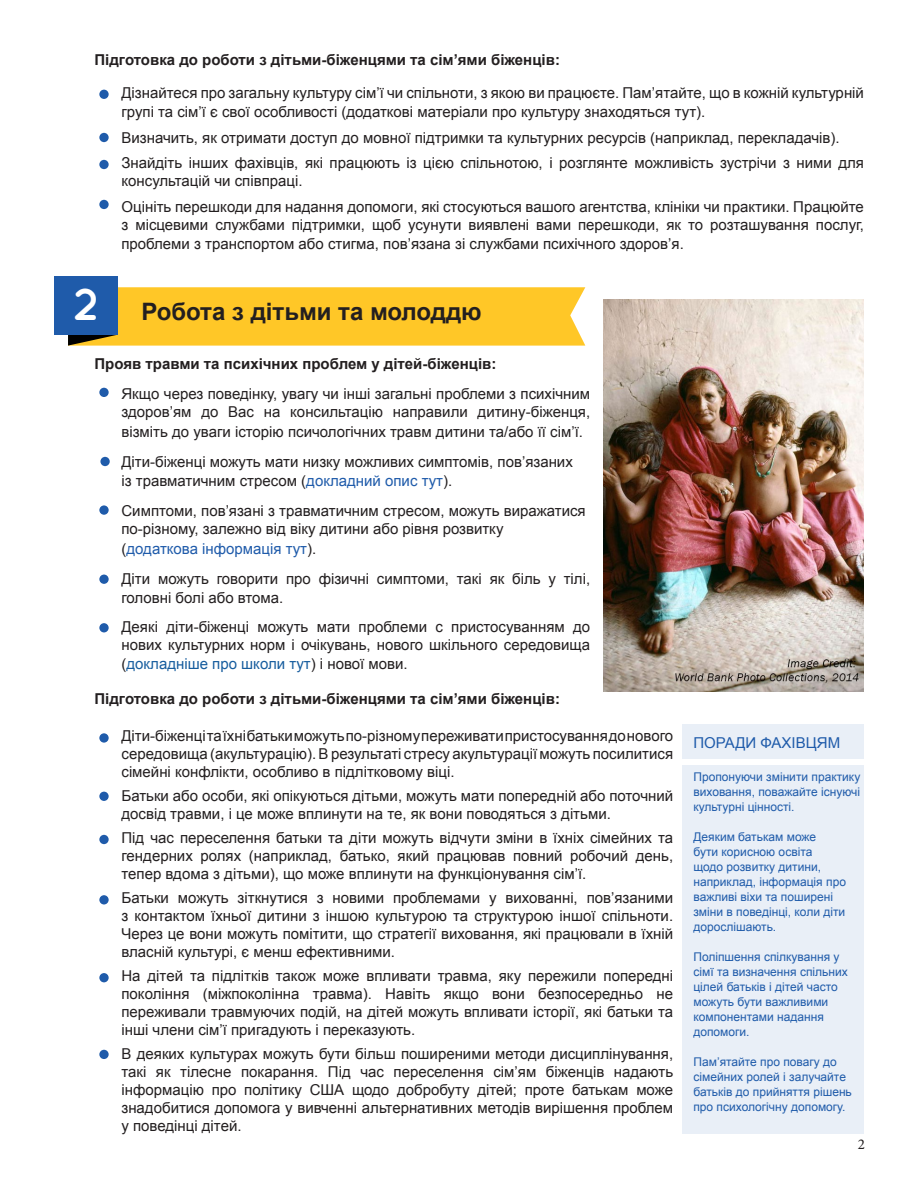
<style>
.page{position:relative;width:918px;height:1188px;background:#fff}
.page>*{position:absolute;margin:0;border:0;box-sizing:border-box;transform-origin:0 0}
.t1{font:700 45px "Quicksand";color:#fff}
.t2{font:700 24px "Arial";color:#231f20}
.t3{font:15px/18px "Arial";color:#231f20}
.t4{font:700 15px "Arial";color:#231f20}
.t5{font:15px "Arial";color:#1f5baa}
.t6{font:15px "Arial";color:#175d9e}
.t7{font:15px "Minion Pro";color:#231f20}
.t8{font:12px/15px "Arial";color:#1f5baa}
.s1{color:#1f5baa}
.s2{color:#231f20}
</style>
<div class="page">
<div style="left:68px;top:287px;width:517px;height:59px;background:#ffc727"></div>
<div style="left:54px;top:276px;width:64px;height:59px;background:#1f5baa"></div>
<div style="left:99px;top:90px;width:10px;height:9px;background:#1f5baa;border-radius:50%"></div>
<div style="left:99px;top:133px;width:10px;height:9px;background:#1f5baa;border-radius:50%"></div>
<div style="left:99px;top:200px;width:10px;height:9px;background:#1f5baa;border-radius:50%"></div>
<div style="left:99px;top:160px;width:10px;height:9px;background:#1f5baa;border-radius:50%"></div>
<div style="left:99px;top:388px;width:10px;height:9px;background:#1f5baa;border-radius:50%"></div>
<div style="left:100px;top:457px;width:10px;height:9px;background:#1f5baa;border-radius:50%"></div>
<svg style="left:99px;top:505px;width:10px;height:10px"></svg>
<div style="left:99px;top:575px;width:10px;height:9px;background:#1f5baa;border-radius:50%"></div>
<div style="left:99px;top:623px;width:10px;height:9px;background:#1f5baa;border-radius:50%"></div>
<svg style="left:99px;top:733px;width:10px;height:10px"></svg>
<div style="left:99px;top:792px;width:10px;height:9px;background:#1f5baa;border-radius:50%"></div>
<div style="left:99px;top:835px;width:10px;height:9px;background:#1f5baa;border-radius:50%"></div>
<svg style="left:99px;top:895px;width:10px;height:10px"></svg>
<div style="left:99px;top:973px;width:10px;height:9px;background:#1f5baa;border-radius:50%"></div>
<div style="left:99px;top:1050px;width:10px;height:9px;background:#1f5baa;border-radius:50%"></div>
<img style="left:604px;top:299px;width:260px;height:392px">
<div style="left:683px;top:725px;width:181px;height:34px;background:#e9eff7"></div>
<div style="left:683px;top:766px;width:181px;height:368px;background:#e9eff7"></div>
<p class="t4" style="left:94px;top:50px;width:467px">Підготовка до роботи з дітьми-біженцями та сім’ями біженців:</p>
<p class="t3" style="left:122px;top:83px;width:744px;line-height:19.5px">Дізнайтеся про загальну культуру сім’ї чи спільноти, з якою ви працюєте. Пам’ятайте, що в кожній культурній групі та сім’ї є свої особливості (додаткові матеріали про культуру знаходяться тут).</p>
<p class="t3" style="left:122px;top:129px;width:720px">Визначить, як отримати доступ до мовної підтримки та культурних ресурсів (наприклад, перекладачів).</p>
<p class="t3" style="left:122px;top:154px;width:744px">Знайдіть інших фахівців, які працюють із цією спільнотою, і розглянте можливість зустрічи з ними для консультацій чи співпраці.</p>
<p class="t3" style="left:122px;top:198px;width:744px">Оцініть перешкоди для надання допомоги, які стосуються вашого агентства, клініки чи практики. Працюйте з місцевими службами підтримки, щоб усунути виявлені вами перешкоди, як то розташування послуг,</p>
<p class="t3" style="left:122px;top:235px;width:564px">проблеми з транспортом або стигма, пов’язана зі службами психічного здоров’я.</p>
<p class="t1" style="left:73px;top:278px;width:28px">2</p>
<p class="t2" style="left:141px;top:296px;width:342px">Робота з дітьми та молоддю</p>
<p class="t4" style="left:94px;top:354px;width:403px">Прояв травми та психічних проблем у дітей-біженців:</p>
<p class="t3" style="left:122px;top:385px;width:470px">Якщо через поведінку, увагу чи інші загальні проблеми з психічним здоров’ям до Вас на консильтацію направили дитину-біженця,</p>
<p class="t3" style="left:122px;top:423px;width:463px">візміть до уваги історію псичологічних травм дитини та/або її сім’ї.</p>
<p class="t3" style="left:122px;top:453px;width:453px">Діти-біженці можуть мати низку можливих симптомів, пов’язаних</p>
<p class="t3" style="left:122px;top:472px;width:332px">із травматичним стресом (<span class="s1">докладний опис тут</span>).</p>
<p class="t3" style="left:122px;top:502px;width:466px">Симптоми, пов’язані з травматичним стресом, можуть виражатися</p>
<p class="t3" style="left:122px;top:520px;width:384px">по-різному, залежно від віку дитини або рівня розвитку</p>
<p class="t5" style="left:122px;top:539px;width:196px"><span class="s2">(</span>додаткова інформація тут<span class="s2">).</span></p>
<p class="t3" style="left:122px;top:569px;width:470px;line-height:19.5px">Діти можуть говорити про фізичні симптоми, такі як біль у тілі, головні болі або втома.</p>
<p class="t3" style="left:122px;top:618px;width:470px">Деякі діти-біженці можуть мати проблеми с пристосуванням до нових культурних норм і очікувань, нового шкільного середовища</p>
<p class="t6" style="left:122px;top:654px;width:288px"><span class="s2">(</span>докладніше про школи тут<span class="s2">) і нової мови.</span></p>
<p class="t4" style="left:94px;top:689px;width:467px">Підготовка до роботи з дітьми-біженцями та сім’ями біженців:</p>
<p class="t3" style="left:122px;top:727px;width:553px;text-align:justify">Діти-біженці та їхні батьки можуть по-різному переживати пристосування до нового середовища (акультурацію). В результаті стресу акультурації можуть посилитися сімейні конфлікти, особливо в підлітковому віці.</p>
<p class="t3" style="left:122px;top:787px;width:553px">Батьки або особи, які опікуються дітьми, можуть мати попередній або поточний досвід травми, і це може вплинути на те, як вони поводяться з дітьми.</p>
<p class="t3" style="left:122px;top:829px;width:553px;text-align:justify">Під час переселення батьки та діти можуть відчути зміни в їхніх сімейних та гендерних ролях (наприклад, батько, який працював повний робочий день, тепер вдома з дітьми), що може вплинути на функціонування сім’ї.</p>
<p class="t3" style="left:122px;top:889px;width:553px;text-align:justify">Батьки можуть зіткнутися з новими проблемами у вихованні, пов’язаними з контактом їхньої дитини з іншою культурою та структурою іншої спільноти.<br>Через це вони можуть помітити, що стратегії виховання, які працювали в їхній власній культурі, є менш ефективними.</p>
<p class="t3" style="left:122px;top:967px;width:553px;text-align:justify">На дітей та підлітків також може впливати травма, яку пережили попередні покоління (міжпоколінна травма). Навіть якщо вони безпосередньо не переживали травмуючих подій, на дітей можуть впливати історії, які батьки та інші члени сім’ї пригадують і переказують.</p>
<p class="t3" style="left:122px;top:1045px;width:553px;text-align:justify">В деяких культурах можуть бути більш поширеними методи дисциплінування, такі як тілесне покарання. Під час переселення сім’ям біженців надають інформацію про політику США щодо добробуту дітей; проте батькам може знадобитися допомога у вивченні альтернативних методів вирішення проблем у поведінці дітей.</p>
<p class="t5" style="left:693px;top:733px;width:148px">ПОРАДИ ФАХІВЦЯМ</p>
<p class="t8" style="left:693px;top:770px;width:168px;text-align:justify">Пропонуючи змінити практику виховання, поважайте існуючі культурні цінності.</p>
<p class="t8" style="left:693px;top:830px;width:154px">Деяким батькам може<br>бути корисною освіта<br>щодо розвитку дитини, наприклад, інформація про важливі віхи та поширені зміни в поведінці, коли діти дорослішають.</p>
<p class="t8" style="left:693px;top:950px;width:156px">Поліпшення спілкування у сімї та визначення спільних цілей батьків і дітей часто можуть бути важливими компонентами надання допомоги.</p>
<p class="t8" style="left:693px;top:1055px;width:160px">Пам’ятайте про повагу до сімейних ролей і залучайте батьків до прийняття рішень про психологічну допомогу.</p>
<p class="t7" style="left:858px;top:1135px;width:9px">2</p>
</div>
